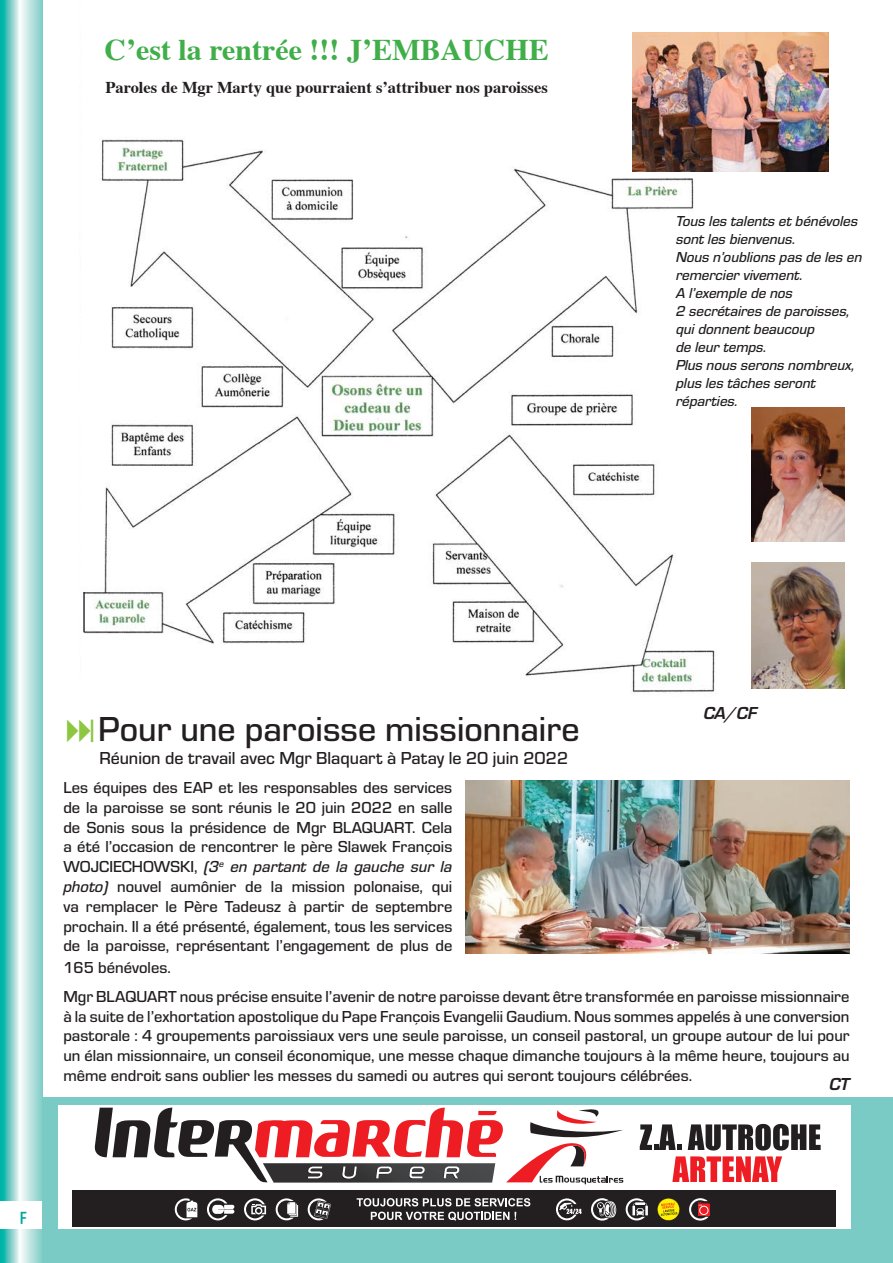
<style>
.page{position:relative;width:893px;height:1263px;background:#fff}
.page>*{position:absolute;margin:0;border:0;box-sizing:border-box;transform-origin:0 0}
.t1{font:500 36px "Eurostile";color:#231f20}
.t2{font:700 30px "Times";color:#40ae49}
.t3{font:500 18px "Eurostile";color:#231f20}
.t4{font:italic 700 18px "Eurostile";color:#231f20}
.t5{font:700 18px "Cholla Sans OT";color:#00a89a}
.t6{font:500 16.5px/19.8px "Eurostile";color:#231f20;text-align:justify}
.t7{font:700 16.5px "Times";color:#231f20}
.t8{font:16.5px "Eurostile Med Ita";color:#231f20}
.t9{font:15px/18px "Eurostile Med Ita";color:#231f20}
.s1{font-family:"Eurostile";font-weight:500}
.s2{font-family:"Eurostile Med Ita";font-weight:400}
</style>
<div class="page">
<svg style="left:0;top:0;width:43px;height:1263px;background:#97d9d5"></svg>
<div style="left:0;top:1201px;width:43px;height:28px;background:#fff"></div>
<div style="left:43px;top:1097px;width:850px;height:166px;background:#7acbc6"></div>
<div style="left:58px;top:1106px;width:792px;height:123px;background:#fff"></div>
<svg style="left:94px;top:1108px;width:529px;height:76px"></svg>
<svg style="left:640px;top:1124px;width:42px;height:26px"></svg>
<svg style="left:688px;top:1124px;width:133px;height:26px"></svg>
<svg style="left:672px;top:1156px;width:110px;height:26px"></svg>
<div style="left:72px;top:1190px;width:764px;height:37px;background:#231f20"></div>
<svg style="left:175px;top:1198px;width:22px;height:22px"></svg>
<svg style="left:207px;top:1198px;width:27px;height:22px"></svg>
<svg style="left:244px;top:1198px;width:22px;height:22px"></svg>
<svg style="left:276px;top:1198px;width:22px;height:22px"></svg>
<svg style="left:308px;top:1198px;width:23px;height:22px"></svg>
<svg style="left:556px;top:1198px;width:26px;height:22px"></svg>
<svg style="left:591px;top:1198px;width:25px;height:22px"></svg>
<svg style="left:626px;top:1198px;width:22px;height:22px"></svg>
<svg style="left:689px;top:1198px;width:20px;height:22px"></svg>
<svg style="left:657px;top:1198px;width:23px;height:22px"></svg>
<svg style="left:357px;top:1198px;width:173px;height:8px"></svg>
<svg style="left:371px;top:1212px;width:138px;height:9px"></svg>
<img style="left:465px;top:780px;width:385px;height:173px">
<img style="left:83px;top:168px;width:650px;height:525px">
<svg style="left:101px;top:32px;width:728px;height:136px"></svg>
<div style="left:84px;top:33px;width:485px;height:60px;background:#fff"></div>
<img style="left:633px;top:33px;width:195px;height:138px">
<img style="left:752px;top:407px;width:92px;height:135px">
<img style="left:752px;top:562px;width:92px;height:126px">
<div style="left:676px;top:216px;width:204px;height:190px;background:#fff"></div>
<hr style="left:83px;top:592px;width:2px;height:40px;background:#000">
<h2 class="t2" style="left:104px;top:21px;width:446px">C’est la rentrée !!! J’EMBAUCHE</h2>
<p class="t7" style="left:105px;top:72px;width:444px">Paroles de Mgr Marty que pourraient s’attribuer nos paroisses</p>
<p class="t9" style="left:676px;top:211px;width:188px">Tous les talents et bénévoles sont les bienvenus.<br>Nous n’oublions pas de les en remercier vivement.<br>A l’exemple de nos<br>2 secrétaires de paroisses, qui donnent beaucoup<br>de leur temps.<br>Plus nous serons nombreux, plus les tâches seront réparties.</p>
<p class="t4" style="left:704px;top:700px;width:55px">CA/CF</p>
<h1 class="t1" style="left:98px;top:705px;width:483px">Pour une paroisse missionnaire</h1>
<p class="t3" style="left:99px;top:746px;width:470px">Réunion de travail avec Mgr Blaquart à Patay le 20 juin 2022</p>
<p class="t6" style="left:63px;top:777px;width:390px">Les équipes des EAP et les responsables des services de la paroisse se sont réunis le 20 juin 2022 en salle de Sonis sous la présidence de Mgr BLAQUART. Cela a été l’occasion de rencontrer le père Slawek François</p>
<p class="t8" style="left:63px;top:855px;width:390px"><span class="s1">WOJCIECHOWSKI,</span> (3<sup>e</sup> en partant de la gauche sur la</p>
<p class="t6" style="left:63px;top:876px;width:390px"><span class="s2">photo)</span> nouvel aumônier de la mission polonaise, qui va remplacer le Père Tadeusz à partir de septembre prochain. Il a été présenté, également, tous les services de la paroisse, représentant l’engagement de plus de</p>
<p class="t6" style="left:63px;top:952px;width:788px;line-height:28.8px">165 bénévoles.<br>Mgr BLAQUART nous précise ensuite l’avenir de notre paroisse devant être transformée en paroisse missionnaire</p>
<p class="t6" style="left:63px;top:1005px;width:788px">à la suite de l’exhortation apostolique du Pape François Evangelii Gaudium. Nous sommes appelés à une conversion pastorale : 4 groupements paroissiaux vers une seule paroisse, un conseil pastoral, un groupe autour de lui pour un élan missionnaire, un conseil économique, une messe chaque dimanche toujours à la même heure, toujours au même endroit sans oublier les messes du samedi ou autres qui seront toujours célébrées.</p>
<p class="t4" style="left:829px;top:1072px;width:22px">CT</p>
<p class="t5" style="left:20px;top:1208px;width:9px">F</p>
</div>
